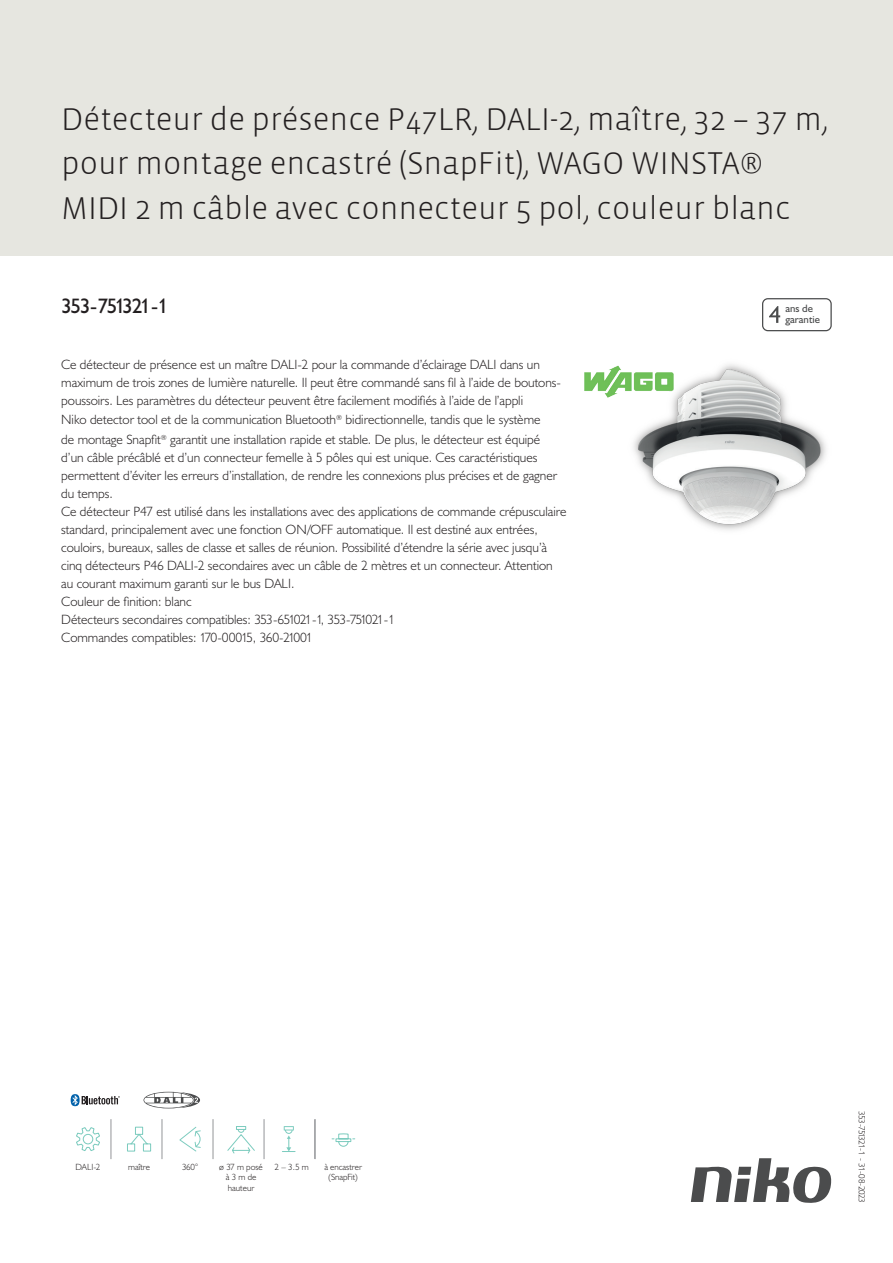
<style>
.page{position:relative;width:893px;height:1263px;background:#fff}
.page>*{position:absolute;margin:0;border:0;box-sizing:border-box;transform-origin:0 0}
.Title_datasheets{font:300 32.25px/44.1px "Vista Sans";color:#231f20}
.Article_number{font:21px "Humanist 521 BT";letter-spacing:-.07em;color:#231f20}
.USPs{font:300 13.5px/18px "Humanist 521 BT";color:#231f20}
.t1{font:10.8px/10.8px "Humanist 521 BT";color:#4b4c4d}
.icontext{font:300 9px/10.8px "Humanist 521 BT";color:#231f20;text-align:center}
.Revision{font:300 9px "Humanist 521 BT";letter-spacing:-.075em;color:#231f20}
</style>
<div class="page">
<svg style="left:691px;top:1158px;width:141px;height:45px"></svg>
<div style="left:0;top:0;width:893px;height:255px;background:#e6e6e0"></div>
<img style="left:584px;top:364px;width:242px;height:166px">
<svg style="left:76px;top:1127px;width:24px;height:24px"></svg>
<svg style="left:127px;top:1126px;width:25px;height:26px"></svg>
<svg style="left:179px;top:1126px;width:22px;height:26px"></svg>
<svg style="left:227px;top:1126px;width:28px;height:28px"></svg>
<svg style="left:331px;top:1133px;width:25px;height:14px"></svg>
<svg style="left:282px;top:1126px;width:14px;height:26px"></svg>
<hr style="left:314px;top:1119px;width:1px;height:40px;background:#939598">
<hr style="left:111px;top:1119px;width:1px;height:40px;background:#939598">
<hr style="left:162px;top:1119px;width:1px;height:40px;background:#939598">
<hr style="left:213px;top:1119px;width:1px;height:40px;background:#939598">
<hr style="left:264px;top:1119px;width:1px;height:40px;background:#939598">
<hr style="left:315px;top:1119px;width:1px;height:40px;background:#939598">
<svg style="left:71px;top:1094px;width:49px;height:12px"></svg>
<svg style="left:144px;top:1092px;width:56px;height:16px"></svg>
<svg style="left:762px;top:298px;width:70px;height:33px"></svg>
<p class="Title_datasheets" style="left:61px;top:98px;width:768px">Détecteur de présence P47LR, DALI-2, maître, 32 – 37 m, pour montage encastré (SnapFit), WAGO WINSTA®<br>MIDI 2 m câble avec connecteur 5 pol, couleur blanc</p>
<p class="Article_number" style="left:61px;top:293px;width:109px">353-751321-1</p>
<p class="t1" style="left:785px;top:303px;width:36px">ans de garantie</p>
<p class="USPs" style="left:61px;top:355px;width:501px">Ce détecteur de présence est un maître DALI-2 pour la commande d’éclairage DALI dans un maximum de trois zones de lumière naturelle. Il peut être commandé sans fil à l’aide de boutons&shy;poussoirs. Les paramètres du détecteur peuvent être facilement modifiés à l’aide de l’appli</p>
<p class="USPs" style="left:61px;top:410px;width:481px;line-height:19.5px">Niko detector tool et de la communication Bluetooth<sup>®</sup> bidirectionnelle, tandis que le système de montage Snapfit<sup>®</sup> garantit une installation rapide et stable. De plus, le détecteur est équipé</p>
<p class="USPs" style="left:61px;top:448px;width:507px">d’un câble précâblé et d’un connecteur femelle à 5 pôles qui est unique. Ces caractéristiques permettent d’éviter les erreurs d’installation, de rendre les connexions plus précises et de gagner du temps.<br>Ce détecteur P47 est utilisé dans les installations avec des applications de commande crépusculaire standard, principalement avec une fonction ON/OFF automatique. Il est destiné aux entrées, couloirs, bureaux, salles de classe et salles de réunion. Possibilité d’étendre la série avec jusqu’à cinq détecteurs P46 DALI-2 secondaires avec un câble de 2 mètres et un connecteur. Attention au courant maximum garanti sur le bus DALI.<br>Couleur de finition: blanc<br>Détecteurs secondaires compatibles: 353-651021-1, 353-751021-1<br>Commandes compatibles: 170-00015, 360-21001</p>
<p class="icontext" style="left:76px;top:1161px;width:26px">DALI-2</p>
<p class="icontext" style="left:128px;top:1161px;width:23px">maître</p>
<p class="icontext" style="left:182px;top:1161px;width:17px">360°</p>
<p class="icontext" style="left:219px;top:1161px;width:45px">ø 37 m posé à 3 m de hauteur</p>
<p class="icontext" style="left:324px;top:1161px;width:39px">à encastrer (SnapFit)</p>
<p class="icontext" style="left:275px;top:1161px;width:36px">2 – 3.5 m</p>
<p class="Revision" style="left:868px;top:1111px;width:93px;rotate:90deg">353-751321-1 - 31-08-2023</p>
</div>
